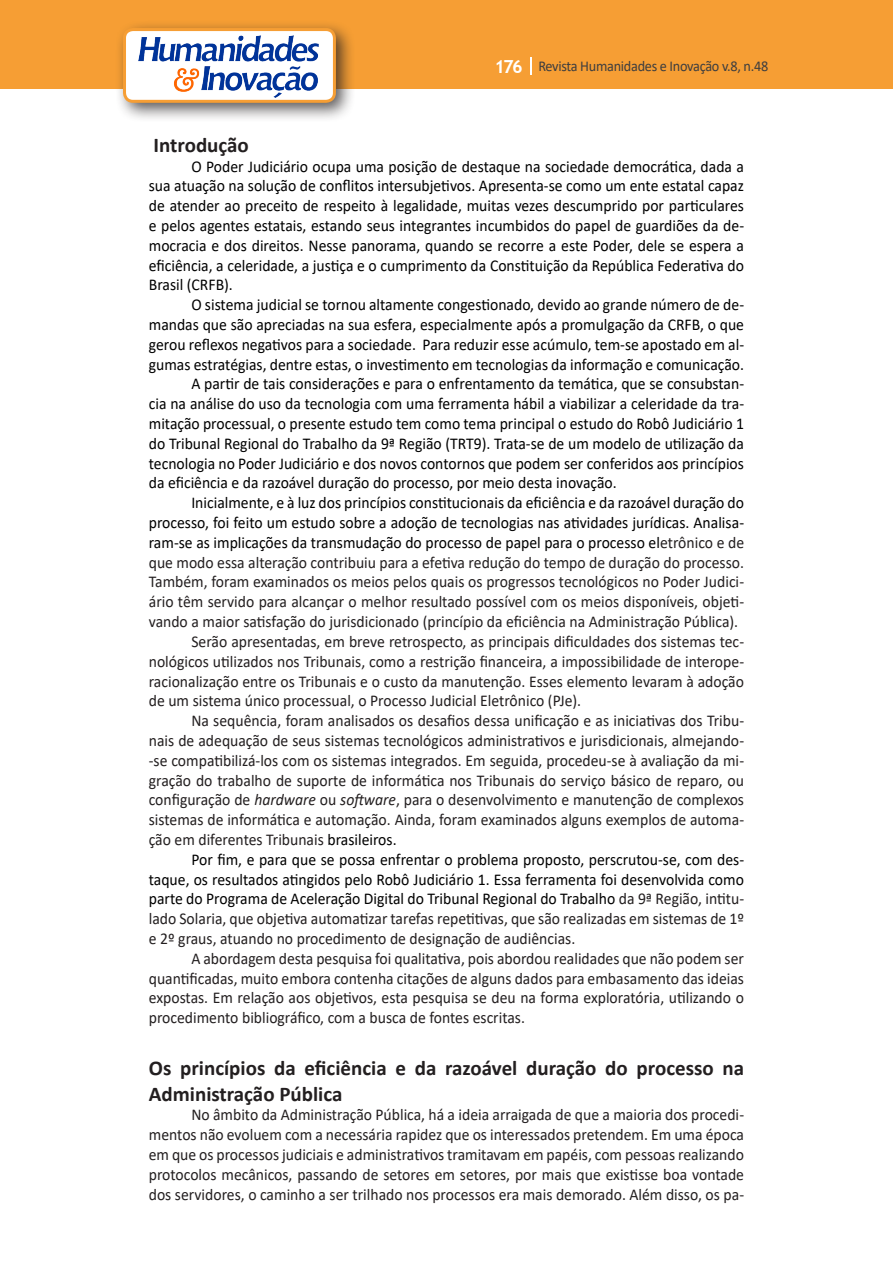
<style>
.page{position:relative;width:893px;height:1263px;background:#fff}
.page>*{position:absolute;margin:0;border:0;box-sizing:border-box;transform-origin:0 0}
.Titulo_2{font:700 21px/25.2px "Calibri";color:#231f20}
.Texto{font:16.5px/19.8px "Calibri";color:#231f20;text-align:justify;scale:.95 1}
.Texto-2{font:16.5px/19.8px "Calibri";color:#000;text-align:justify;scale:.95 1}
.t1{font:15px "Calibri";letter-spacing:-.02em;color:#3e3e3f;scale:.95 1}
.s1{font-family:"Trebuchet MS";font-weight:700;font-size:18px;color:#fff}
.s2{color:#000}
.s3{font-style:italic}
.s4{color:#231f20}
</style>
<div class="page">
<div style="left:0;top:0;width:893px;height:88px;background:#f69e34"></div>
<svg style="left:530px;top:57px;width:2px;height:18px"></svg>
<div style="left:115px;top:20px;width:241px;height:103px;background:#231f20;opacity:.75"></div>
<div style="left:125px;top:30px;width:209px;height:71px;background:#fff;border-radius:9px"></div>
<img style="left:138px;top:35px;width:181px;height:62px">
<div style="left:123px;top:28px;width:213px;height:75px;border:3px solid #f69e34;border-radius:9px"></div>
<p class="t1" style="left:495px;top:56px;width:290px"><span class="s1">176</span> Revista Humanidades e Inovação v.8, n.48</p>
<p class="Titulo_2" style="left:154px;top:132px;width:97px">Introdução</p>
<p class="Texto-2" style="left:149px;top:156px;width:628px;text-indent:43px">O Poder Judiciário ocupa uma posição de destaque na sociedade democrática, dada a sua atuação na solução de conflitos intersubjetivos. Apresenta-se como um ente estatal capaz de atender ao preceito de respeito à legalidade, muitas vezes descumprido por particulares e pelos agentes estatais, estando seus integrantes incumbidos do papel de guardiões da de&shy;mocracia e dos direitos. Nesse panorama, quando se recorre a este Poder, dele se espera a eficiência, a celeridade, a justiça e o cumprimento da Constituição da República Federativa do Brasil (CRFB).</p>
<p class="Texto-2" style="left:149px;top:294px;width:628px;text-indent:43px">O sistema judicial se tornou altamente congestionado, devido ao grande número de de&shy;mandas que são apreciadas na sua esfera, especialmente após a promulgação da CRFB, o que gerou reflexos negativos para a sociedade. Para reduzir esse acúmulo, tem-se apostado em al&shy;gumas estratégias, dentre estas, o investimento em tecnologias da informação e comunicação.</p>
<p class="Texto-2" style="left:149px;top:374px;width:628px;text-indent:43px">A partir de tais considerações e para o enfrentamento da temática, que se consubstan&shy;cia na análise do uso da tecnologia com uma ferramenta hábil a viabilizar a celeridade da tra&shy;mitação processual, o presente estudo tem como tema principal o estudo do Robô Judiciário 1 do Tribunal Regional do Trabalho da 9ª Região (TRT9). Trata-se de um modelo de utilização da tecnologia no Poder Judiciário e dos novos contornos que podem ser conferidos aos princípios da eficiência e da razoável duração do processo, por meio desta inovação.</p>
<p class="Texto" style="left:149px;top:492px;width:628px;text-indent:43px"><span class="s2">Inicialmente, e à luz dos princípios constitucionais da eficiência e da razoável duração do processo, foi feito um estudo sobre a adoção de tecnologias nas atividades jurídicas. Analisa&shy;ram-se as implicações da transmudação do processo de papel para o processo el</span>etrônico e de que modo essa alteração contribuiu para a efetiva redução do tempo de duração do processo.<br>Também, foram examinados os meios pelos quais os progressos tecnológicos no Poder Judici&shy;ário têm servido para alcançar o melhor resultado possível com os meios disponíveis, objeti&shy;vando a maior satisfação do jurisdicionado (princípio da eficiência na Administração Pública).</p>
<p class="Texto" style="left:149px;top:631px;width:628px;text-indent:43px">Serão apresentadas, em breve retrospecto, as principais dificuldades dos sistemas tec&shy;nológicos utilizados nos Tribunais, como a restrição financeira, a impossibilidade de interope&shy;racionalização entre os Tribunais e o custo da manutenção. Esses elemento levaram à adoção de um sistema único processual, o Processo Judicial Eletrônico (PJe).</p>
<p class="Texto" style="left:149px;top:710px;width:628px;text-indent:43px">Na sequência, foram analisados os desafios dessa unificação e as iniciativas dos Tribu&shy;nais de adequação de seus sistemas tecnológicos administrativos e jurisdicionais, almejando--se compatibilizá-los com os sistemas integrados. Em seguida, procedeu-se à avaliação da mi&shy;gração do trabalho de suporte de informática nos Tribunais do serviço básico de reparo, ou configuração de <span class="s3">hardware</span> ou <span class="s3">software</span>, para o desenvolvimento e manutenção de complexos sistemas de informática e automação. Ainda, foram examinados alguns exemplos de automa&shy;ção em diferentes Tribunais <span class="s2">brasileiros.</span></p>
<p class="Texto-2" style="left:149px;top:849px;width:628px;text-indent:43px">Por fim, e para que se possa enfrentar o problema proposto, perscrutou-se, com des&shy;taque, os resultados atingidos pelo Robô Judiciário 1. Essa ferramenta foi desenvolvida como parte do Programa de Aceleração Digital do Tribunal Regional do Trabalho <span class="s4">da 9ª Região, intitu&shy;lado Solaria, que objetiva automatizar tarefas repetitivas, que são realizadas em sistemas de 1º e 2º graus, atuando no procedimento de designação de audiências.</span></p>
<p class="Texto" style="left:149px;top:948px;width:628px;text-indent:43px">A abordagem desta pesquisa foi qualitativa, pois abordou realidades que não podem ser quantificadas, muito embora contenha citações de alguns dados para embasamento das ideias expostas. Em relação aos objetivos, esta pesquisa se deu na forma exploratória, utilizando o procedimento bibliográfico, com a busca de fontes escritas.</p>
<p class="Titulo_2" style="left:149px;top:1055px;width:597px">Os princípios da eficiência e da razoável duração do processo na<br>Administração Pública</p>
<p class="Texto" style="left:149px;top:1104px;width:628px;text-indent:43px">No âmbito da Administração Pública, há a ideia arraigada de que a maioria dos procedi&shy;mentos não evoluem com a necessária rapidez que os interessados pretendem. Em uma época em que os processos judiciais e administrativos tramitavam em papéis, com pessoas realizando protocolos mecânicos, passando de setores em setores, por mais que existisse boa vontade dos servidores, o caminho a ser trilhado nos processos era mais demorado. Além disso, os pa-</p>
</div>
